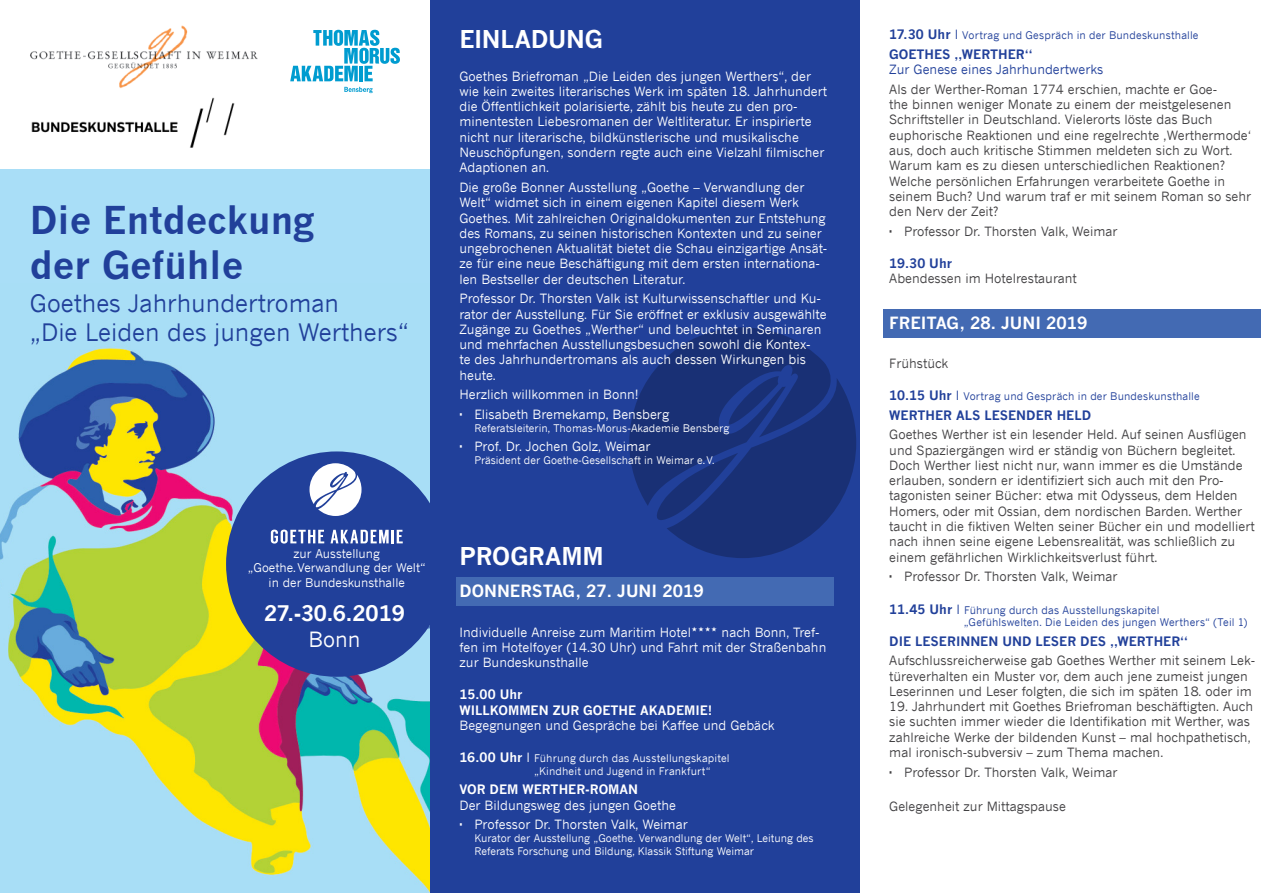
<style>
.page{position:relative;width:1285px;height:893px;background:#fff}
.page>*{position:absolute;margin:0;border:0;box-sizing:border-box;transform-origin:0 0}
.t1{font:700 37.5px/45px "News Gothic";color:#21409a}
.t2{font:24px/28.8px "News Gothic";color:#21409a}
.t3{font:700 24px "News Gothic";letter-spacing:-.01em;color:#fff}
.t4{font:700 21px "News Gothic";color:#fff}
.t5{font:21px "News Gothic";color:#fff}
.t6{font:700 16.5px "News Gothic";color:#fff}
.t7{font:12.75px/15.3px "News Gothic";color:#414042}
.t8{font:12.75px/15.3px "News Gothic";color:#fff}
.t9{font:700 12.75px "News Gothic";color:#21409a}
.t10{font:700 12.75px/15.3px "News Gothic";color:#fff}
.t11{font:12.75px "News Gothic";color:#21409a}
.t12{font:12px/14.4px "News Gothic";color:#fff;text-align:center}
.t13{font:10.5px/12.6px "News Gothic";color:#fff}
.t14{font:10.5px/12.6px "News Gothic";letter-spacing:.015em;color:#21409a}
.s1{font-weight:700;font-size:12.75px}
.s2{font-size:12.75px}
</style>
<div class="page">
<img style="left:31px;top:97px;width:204px;height:51px">
<img style="left:0;top:283px;width:429px;height:610px">
<svg style="left:290px;top:30px;width:110px;height:51px"></svg>
<svg style="left:344px;top:87px;width:28px;height:6px"></svg>
<img style="left:30px;top:25px;width:228px;height:63px">
<div style="left:0;top:170px;width:489px;height:113px;background:#a9def7"></div>
<div style="left:226px;top:451px;width:221px;height:226px;background:#21409a;border-radius:50%"></div>
<svg style="left:271px;top:530px;width:53px;height:14px"></svg>
<svg style="left:330px;top:530px;width:72px;height:13px"></svg>
<svg style="left:309px;top:463px;width:52px;height:53px"></svg>
<div style="left:429px;top:0;width:430px;height:893px;background:#21409a"></div>
<svg style="left:629px;top:327px;width:227px;height:231px"></svg>
<div style="left:456px;top:577px;width:377px;height:28px;background:#436ab3"></div>
<div style="left:883px;top:309px;width:377px;height:28px;background:#436ab3"></div>
<h1 class="t1" style="left:30px;top:197px;width:286px">DIE ENTDECKUNG<br>DER GEFÜHLE</h1>
<h2 class="t2" style="left:30px;top:288px;width:381px">Goethes Jahrhundertroman<br>„Die Leiden des jungen Werthers“</h2>
<p class="t12" style="left:248px;top:546px;width:179px">zur Ausstellung „Goethe.Verwandlung der Welt“ in der Bundeskunsthalle</p>
<h3 class="t4" style="left:264px;top:601px;width:142px">27.-30.6.2019</h3>
<h3 class="t5" style="left:308px;top:626px;width:54px">Bonn</h3>
<h2 class="t3" style="left:459px;top:24px;width:140px">EINLADUNG</h2>
<p class="t8" style="left:459px;top:68px;width:369px">Goethes Briefroman „Die Leiden des jungen Werthers“, der wie kein zweites literarisches Werk im späten 18. Jahrhundert die Öffentlichkeit polarisierte, zählt bis heute zu den pro&shy;minentesten Liebesromanen der Weltliteratur. Er inspirierte nicht nur literarische, bildkünstlerische und musikalische Neuschöpfungen, sondern regte auch eine Vielzahl filmischer Adaptionen an.</p>
<p class="t8" style="left:459px;top:179px;width:369px">Die große Bonner Ausstellung „Goethe – Verwandlung der Welt“ widmet sich in einem eigenen Kapitel diesem Werk Goethes. Mit zahlreichen Originaldokumenten zur Entstehung des Romans, zu seinen historischen Kontexten und zu seiner ungebrochenen Aktualität bietet die Schau einzigartige Ansät&shy;ze für eine neue Beschäftigung mit dem ersten internationa&shy;len Bestseller der deutschen Literatur.</p>
<p class="t8" style="left:459px;top:291px;width:369px">Professor Dr. Thorsten Valk ist Kulturwissenschaftler und Ku&shy;rator der Ausstellung. Für Sie eröffnet er exklusiv ausgewählte Zugänge zu Goethes „Werther“ und beleuchtet in Seminaren und mehrfachen Ausstellungsbesuchen sowohl die Kontex-<br>te des Jahrhundertromans als auch dessen Wirkungen bis heute.</p>
<p class="t8" style="left:474px;top:385px;width:196px;line-height:19.5px;text-indent:-15px">Herzlich willkommen in Bonn!<br>Elisabeth Bremekamp, Bensberg</p>
<p class="t13" style="left:474px;top:421px;width:256px">Referatsleiterin, Thomas-Morus-Akademie Bensberg</p>
<p class="t8" style="left:474px;top:439px;width:177px">Prof. Dr. Jochen Golz, Weimar</p>
<p class="t13" style="left:474px;top:453px;width:241px">Präsident der Goethe-Gesellschaft in Weimar e.V.</p>
<h2 class="t3" style="left:459px;top:541px;width:145px">PROGRAMM</h2>
<p class="t6" style="left:459px;top:581px;width:245px">DONNERSTAG , 27. JUNI 2019</p>
<p class="t8" style="left:459px;top:624px;width:233px">Individuelle Anreise zum Maritim Hotel</p>
<p class="t8" style="left:459px;top:624px;width:368px;text-indent:262px">nach Bonn, Tref&shy;fen im Hotelfoyer (14.30 Uhr) und Fahrt mit der Straßenbahn zur Bundeskunsthalle</p>
<p class="t10" style="left:459px;top:687px;width:65px">15.00 U HR<br>WILLKOMME</p>
<p class="t10" style="left:538px;top:702px;width:138px">N ZUR GOETHE AKADEM</p>
<p class="t10" style="left:695px;top:702px;width:19px">IE!</p>
<p class="t8" style="left:459px;top:717px;width:316px">Begegnungen und Gespräche bei Kaffee und Gebäck</p>
<p class="t13" style="left:534px;top:752px;width:197px;text-indent:-74px"><span class="s1">16.00 UHR</span> <span class="s2">I</span> Führung durch das Ausstellungskapitel „Kindheit und Jugend in Frankfurt“</p>
<p class="t10" style="left:459px;top:782px;width:40px">VOR DEM</p>
<p class="t10" style="left:522px;top:782px;width:117px">WERTHER-ROMAN</p>
<p class="t8" style="left:474px;top:795px;width:215px;line-height:19.5px;text-indent:-15px">Der Bildungsweg des jungen Goethe<br>Professor Dr. Thorsten Valk, Weimar</p>
<p class="t13" style="left:474px;top:832px;width:340px">Kurator der Ausstellung „Goethe. Verwandlung der Welt“, Leitung des<br>Referats Forschung und Bildung, Klassik Stiftung Weimar</p>
<p class="t14" style="left:889px;top:29px;width:311px"><span class="s1">17.30 UHR</span> <span class="s2">I</span> Vortrag und Gespräch in der Bundeskunsthalle</p>
<p class="t9" style="left:889px;top:47px;width:144px">GOETHES „WERTHER“</p>
<p class="t11" style="left:889px;top:62px;width:215px">Zur Genese eines Jahrhundertwerks</p>
<p class="t7" style="left:889px;top:81px;width:363px">Als der Werther-Roman 1774 erschien, machte er Goe-<br>the binnen weniger Monate zu einem der meistgelesenen Schriftsteller in Deutschland. Vielerorts löste das Buch euphorische Reaktionen und eine regelrechte ‚Werthermode‘ aus, doch auch kritische Stimmen meldeten sich zu Wort.<br>Warum kam es zu diesen unterschiedlichen Reaktionen?<br>Welche persönlichen Erfahrungen verarbeitete Goethe in seinem Buch? Und warum traf er mit seinem Roman so sehr den Nerv der Zeit?</p>
<p class="t7" style="left:904px;top:223px;width:215px">Professor Dr. Thorsten Valk, Weimar</p>
<p class="t9" style="left:889px;top:256px;width:64px">19.30 U HR</p>
<p class="t7" style="left:889px;top:271px;width:189px">Abendessen im Hotelrestaurant</p>
<p class="t6" style="left:889px;top:313px;width:200px">FREITAG , 28. JUNI 2019</p>
<p class="t7" style="left:889px;top:355px;width:61px">Frühstück</p>
<p class="t14" style="left:889px;top:390px;width:312px"><span class="s1">10.15 UHR</span> <span class="s2">I</span> Vortrag und Gespräch in der Bundeskunsthalle</p>
<p class="t9" style="left:889px;top:407px;width:147px">WERTHER ALS LESENDER</p>
<p class="t9" style="left:1056px;top:407px;width:34px">HELD</p>
<p class="t7" style="left:889px;top:427px;width:367px">Goethes Werther ist ein lesender Held. Auf seinen Ausflügen und Spaziergängen wird er ständig von Büchern begleitet.<br>Doch Werther liest nicht nur, wann immer es die Umstände erlauben, sondern er identifiziert sich auch mit den Pro&shy;tagonisten seiner Bücher: etwa mit Odysseus, dem Helden Homers, oder mit Ossian, dem nordischen Barden. Werther taucht in die fiktiven Welten seiner Bücher ein und modelliert nach ihnen seine eigene Lebensrealität, was schließlich zu einem gefährlichen Wirklichkeitsverlust führt.</p>
<p class="t7" style="left:904px;top:569px;width:215px">Professor Dr. Thorsten Valk, Weimar</p>
<p class="t14" style="left:963px;top:603px;width:285px;text-indent:-74px"><span class="s1">11.45 UHR</span> <span class="s2">I</span> Führung durch das Ausstellungskapitel<br>„Gefühlswelten. Die Leiden des jungen Werthers“ (Teil 1)</p>
<p class="t9" style="left:889px;top:633px;width:300px">DIE LESERINNEN UND LESER DES „WERTHER“</p>
<p class="t7" style="left:889px;top:653px;width:367px">Aufschlussreicherweise gab Goethes Werther mit seinem Lek&shy;türeverhalten ein Muster vor, dem auch jene zumeist jungen<br>Leserinnen und Leser folgten, die sich im späten 18. oder im</p>
<p class="t7" style="left:889px;top:699px;width:365px">19. Jahrhundert mit Goethes Briefroman beschäftigten. Auch sie suchten immer wieder die Identifikation mit Werther, was zahlreiche Werke der bildenden Kunst – mal hochpathetisch, mal ironisch-subversiv – zum Thema machen.</p>
<p class="t7" style="left:904px;top:764px;width:215px">Professor Dr. Thorsten Valk, Weimar</p>
<p class="t7" style="left:889px;top:799px;width:178px">Gelegenheit zur Mittagspause</p>
</div>
